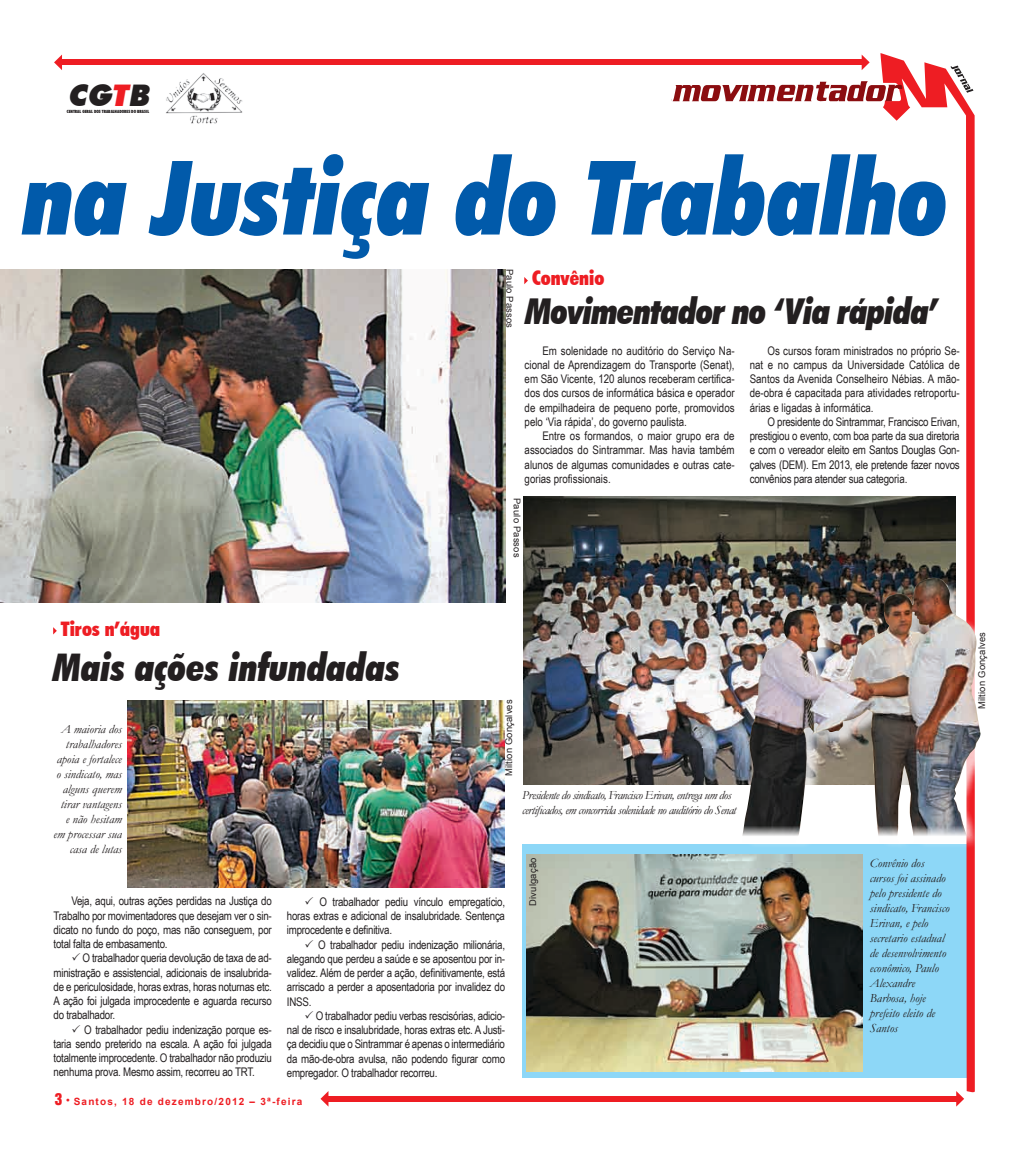
<style>
.page{position:relative;width:1028px;height:1152px;background:#fff}
.page>*{position:absolute;margin:0;border:0;box-sizing:border-box;transform-origin:0 0}
.t1{font:italic 900 condensed 103.12px "Futura BT";color:#015aaa}
.t2{font:italic 900 condensed 38.12px "Futura BT";color:#231f20}
.t3{font:italic 900 condensed 35.62px "Futura BT";letter-spacing:-.02em;color:#231f20}
.t4{font:italic 900 29.75px "Futura BT";color:#231f20}
.t5{font:italic 900 29.75px "Futura BT";color:#ee1d23}
.t6{font:900 condensed 20px "Futura BT";color:#ee1d23}
.t7{font:italic 12.5px/15px "Garamond";color:#231f20;text-align:right}
.t8{font:italic 12.5px/15px "Garamond";letter-spacing:-.04em;color:#231f20}
.t9{font:11.88px/14.2px "Arial Narrow";letter-spacing:-.02em;color:#231f20;text-align:justify}
.t10{font:700 10px "Arial";letter-spacing:.12em;color:#ee1d23}
.t11{font:9.38px "Arial";letter-spacing:.02em;color:#231f20}
.t12{font:900 condensed 4.38px "Futura BT";color:#231f20}
.s1{font-family:"Switzerland Inserat";font-weight:400;font-size:15px}
</style>
<div class="page">
<img style="left:0;top:270px;width:505px;height:333px">
<img style="left:523px;top:496px;width:357px;height:288px">
<svg style="left:53px;top:627px;width:4px;height:7px"></svg>
<svg style="left:524px;top:277px;width:4px;height:7px"></svg>
<div style="left:60px;top:60px;width:805px;height:5px;background:#ee1d23"></div>
<svg style="left:861px;top:55px;width:8px;height:15px"></svg>
<svg style="left:54px;top:55px;width:8px;height:15px"></svg>
<div style="left:325px;top:1096px;width:631px;height:5px;background:#ee1d23"></div>
<svg style="left:320px;top:1091px;width:8px;height:15px"></svg>
<svg style="left:956px;top:1093px;width:8px;height:13px"></svg>
<img style="left:166px;top:73px;width:77px;height:51px">
<div style="left:522px;top:844px;width:452px;height:234px;background:#8dd7f7"></div>
<img style="left:527px;top:854px;width:336px;height:217px">
<svg style="left:880px;top:53px;width:94px;height:1040px"></svg>
<svg style="left:671px;top:81px;width:231px;height:20px"></svg>
<img style="left:128px;top:700px;width:376px;height:187px">
<div style="left:742px;top:579px;width:260px;height:285px;background:#fff;opacity:.75"></div>
<img style="left:741px;top:578px;width:239px;height:265px">
<h3 class="t4" style="left:67px;top:77px;width:89px">CG B</h3>
<h3 class="t5" style="left:111px;top:77px;width:25px">T</h3>
<p class="t12" style="left:67px;top:108px;width:84px">CENTRAL GERAL DOS TRABALHADORES DO BRASIL</p>
<h1 class="t1" style="left:24px;top:135px;width:926px">na Justiça do Trabalho</h1>
<p class="t11" style="left:516px;top:269px;width:61px;rotate:90deg">Paulo Passos</p>
<h3 class="t6" style="left:532px;top:266px;width:74px">CONVÊNIO</h3>
<h3 class="t3" style="left:525px;top:289px;width:414px">Movimentador no ‘Via rápida’</h3>
<p class="t9" style="left:524px;top:343px;width:211px;text-indent:18px">Em solenidade no auditório do Serviço Na&shy;cional de Aprendizagem do Transporte (Senat), em São Vicente, 120 alunos receberam certifica&shy;dos dos cursos de informática básica e operador de empilhadeira de pequeno porte, promovidos pelo ‘Via rápida’, do governo paulista.</p>
<p class="t9" style="left:524px;top:428px;width:211px;text-indent:18px">Entre os formandos, o maior grupo era de associados do Sintrammar. Mas havia também alunos de algumas comunidades e outras cate&shy;gorias profissionais.</p>
<p class="t9" style="left:749px;top:343px;width:211px;text-indent:18px">Os cursos foram ministrados no próprio Se&shy;nat e no campus da Universidade Católica de Santos da Avenida Conselheiro Nébias. A mão&shy;de-obra é capacitada para atividades retroportu&shy;árias e ligadas à informática.</p>
<p class="t9" style="left:749px;top:414px;width:211px;text-indent:18px">O presidente do Sintrammar, Francisco Erivan, prestigiou o evento, com boa parte da sua diretoria e com o vereador eleito em Santos Douglas Gon&shy;çalves (DEM). Em 2013, ele pretende fazer novos convênios para atender sua categoria.</p>
<p class="t11" style="left:523px;top:498px;width:61px;rotate:90deg">Paulo Passos</p>
<h3 class="t6" style="left:61px;top:616px;width:101px">TIROS N’ÁGUA</h3>
<h2 class="t2" style="left:53px;top:644px;width:348px">Mais ações infundadas</h2>
<p class="t7" style="left:53px;top:721px;width:70px">A maioria dos trabalhadores apoia e fortalece o sindicato, mas alguns querem tirar vantagens<br>e não hesitam em processar sua casa de lutas</p>
<p class="t11" style="left:503px;top:776px;width:78px;rotate:-90deg">Miltion Gonçalves</p>
<p class="t9" style="left:54px;top:893px;width:220px;text-indent:18px">Veja, aqui, outras ações perdidas na Justiça do Trabalho por movimentadores que desejam ver o sin&shy;dicato no fundo do poço, mas não conseguem, por total falta de embasamento.</p>
<p class="t9" style="left:54px;top:950px;width:220px;text-indent:29px">O trabalhador queria devolução de taxa de ad&shy;ministração e assistencial, adicionais de insalubrida&shy;de e periculosidade, horas extras, horas noturnas etc.<br>A ação foi julgada improcedente e aguarda recurso do trabalhador.</p>
<p class="t9" style="left:54px;top:1021px;width:220px;text-indent:31px">O trabalhador pediu indenização porque es&shy;taria sendo preterido na escala. A ação foi julgada totalmente improcedente. O trabalhador não produziu nenhuma prova. Mesmo assim, recorreu ao TRT.</p>
<p class="t9" style="left:287px;top:894px;width:220px;text-indent:33px">O trabalhador pediu vínculo empregatício, horas extras e adicional de insalubridade. Sentença improcedente e definitiva.</p>
<p class="t9" style="left:287px;top:936px;width:220px;text-indent:31px">O trabalhador pediu indenização milionária, alegando que perdeu a saúde e se aposentou por in&shy;validez. Além de perder a ação, definitivamente, está arriscado a perder a aposentadoria por invalidez do INSS.</p>
<p class="t9" style="left:287px;top:1008px;width:220px;text-indent:29px">O trabalhador pediu verbas rescisórias, adicio&shy;nal de risco e insalubridade, horas extras etc. A Justi&shy;ça decidiu que o Sintrammar é apenas o intermediário da mão-de-obra avulsa, não podendo figurar como empregador. O trabalhador recorreu.</p>
<p class="t10" style="left:55px;top:1095px;width:249px"><span class="s1">3 •</span> Santos, 18 de dezembro/2012 – 3ª-feira</p>
<p class="t8" style="left:522px;top:787px;width:216px">Presidente do sindicato, Francisco Erivan, entrega um dos certificados, em concorrida solenidade no auditório do Senat</p>
<p class="t11" style="left:526px;top:906px;width:50px;rotate:-90deg">Divulgação</p>
<p class="t11" style="left:975px;top:709px;width:78px;rotate:-90deg">Miltion Gonçalves</p>
<p class="t7" style="left:870px;top:855px;width:81px;text-align:left">Convênio dos cursos foi assinado pelo presidente do sindicato, Francisco<br>Erivan, e pelo secretario estadual de desenvolvimento econômico, Paulo<br>Alexandre<br>Barbosa, hoje prefeito eleito de<br>Santos</p>
</div>
